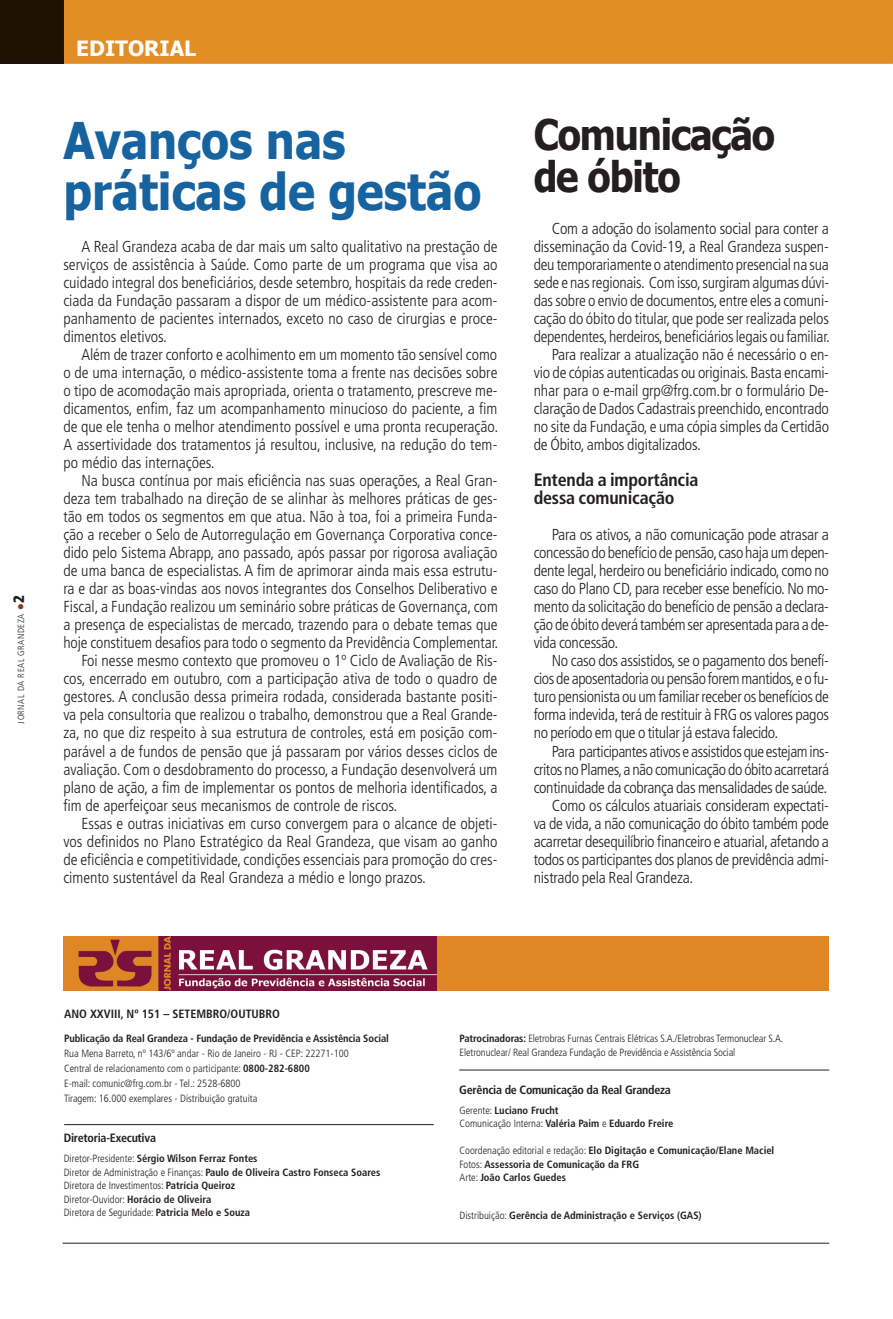
<style>
.page{position:relative;width:893px;height:1319px;background:#fff}
.page>*{position:absolute;margin:0;border:0;box-sizing:border-box;transform-origin:0 0}
.Titulo{font:700 50.4px/50.4px "Tahoma";color:#1663a0;scale:.9 1}
.Titulo-2{font:700 42px "Tahoma";letter-spacing:-.03em;color:#231f20;scale:.9 1}
.t1{font:700 21px "Tahoma";color:#fff}
.TEXT{font:700 condensed 18px/18px "Frutiger";letter-spacing:-.01em;color:#231f20}
.Texto{font:300 condensed 15.9px/18px "Frutiger";color:#231f20;text-align:justify}
.TEXT-2{font:300 condensed 15.9px/18px "Frutiger";letter-spacing:-.02em;color:#231f20;text-align:justify}
.t2{font:700 condensed 12px "Frutiger";letter-spacing:-.02em;color:#231f20}
.t3{font:700 condensed 12px "Frutiger";color:#231f20}
.t4{font:700 condensed 10.5px "Frutiger";color:#231f20}
.t5{font:300 condensed 10.5px "Frutiger";color:#231f20}
.t6{font:300 condensed 9px "Frutiger";letter-spacing:.06em;color:#231f20}
.s1{color:#8f3520}
.s2{font-weight:900;font-size:15px}
.s3{font-weight:700}
.s4{font-weight:300}
</style>
<div class="page">
<div style="left:64px;top:0;width:828px;height:64px;background:#e28e25"></div>
<svg style="left:892px;top:0;width:1px;height:64px"></svg>
<div style="left:0;top:0;width:64px;height:64px;background:#1f1104"></div>
<div style="left:63px;top:936px;width:766px;height:54px;background:#e08725"></div>
<img style="left:78px;top:936px;width:358px;height:54px">
<hr style="left:459px;top:1069px;width:370px;height:1px;background:#231f20">
<hr style="left:64px;top:1124px;width:370px;height:1px;background:#231f20">
<hr style="left:63px;top:1242px;width:766px;height:1px;background:#231f20">
<p class="t6" style="left:16px;top:723px;width:130px;rotate:-90deg">JORNAL DA REAL GRANDEZA <span class="s1">●</span><span class="s2">2</span></p>
<p class="t1" style="left:76px;top:33px;width:121px">EDITORIAL</p>
<p class="Titulo" style="left:64px;top:118px;width:466px">Avanços nas práticas de gestão</p>
<p class="Texto" style="left:63px;top:238px;width:436px;text-indent:18px">A Real Grandeza acaba de dar mais um salto qualitativo na prestação de serviços de assistência à Saúde. Como parte de um programa que visa ao cuidado integral dos beneficiários, desde setembro, hospitais da rede creden&shy;ciada da Fundação passaram a dispor de um médico-assistente para acom&shy;panhamento de pacientes internados, exceto no caso de cirurgias e proce&shy;dimentos eletivos.</p>
<p class="Texto" style="left:63px;top:346px;width:436px;text-indent:18px">Além de trazer conforto e acolhimento em um momento tão sensível como o de uma internação, o médico-assistente toma a frente nas decisões sobre o tipo de acomodação mais apropriada, orienta o tratamento, prescreve me&shy;dicamentos, enfim, faz um acompanhamento minucioso do paciente, a fim de que ele tenha o melhor atendimento possível e uma pronta recuperação.<br>A assertividade dos tratamentos já resultou, inclusive, na redução do tem&shy;po médio das internações.</p>
<p class="Texto" style="left:63px;top:472px;width:436px;text-indent:18px">Na busca contínua por mais eficiência nas suas operações, a Real Gran&shy;deza tem trabalhado na direção de se alinhar às melhores práticas de ges&shy;tão em todos os segmentos em que atua. Não à toa, foi a primeira Funda&shy;ção a receber o Selo de Autorregulação em Governança Corporativa conce&shy;dido pelo Sistema Abrapp, ano passado, após passar por rigorosa avaliação de uma banca de especialistas. A fim de aprimorar ainda mais essa estrutu&shy;ra e dar as boas-vindas aos novos integrantes dos Conselhos Deliberativo e Fiscal, a Fundação realizou um seminário sobre práticas de Governança, com a presença de especialistas de mercado, trazendo para o debate temas que hoje constituem desafios para todo o segmento da Previdência Complementar.</p>
<p class="Texto" style="left:63px;top:652px;width:436px;text-indent:18px">Foi nesse mesmo contexto que promoveu o 1º Ciclo de Avaliação de Ris&shy;cos, encerrado em outubro, com a participação ativa de todo o quadro de gestores. A conclusão dessa primeira rodada, considerada bastante positi&shy;va pela consultoria que realizou o trabalho, demonstrou que a Real Grande&shy;za, no que diz respeito à sua estrutura de controles, está em posição com&shy;parável a de fundos de pensão que já passaram por vários desses ciclos de avaliação. Com o desdobramento do processo, a Fundação desenvolverá um plano de ação, a fim de implementar os pontos de melhoria identificados, a fim de aperfeiçoar seus mecanismos de controle de riscos.</p>
<p class="Texto" style="left:63px;top:814px;width:436px;text-indent:18px">Essas e outras iniciativas em curso convergem para o alcance de objeti&shy;vos definidos no Plano Estratégico da Real Grandeza, que visam ao ganho de eficiência e competitividade, condições essenciais para promoção do cres&shy;cimento sustentável da Real Grandeza a médio e longo prazos.</p>
<p class="Titulo-2" style="left:534px;top:105px;width:270px">Comunicação</p>
<p class="Titulo-2" style="left:534px;top:147px;width:165px">de óbito</p>
<p class="TEXT-2" style="left:534px;top:220px;width:298px;text-indent:18px">Com a adoção do isolamento social para conter a disseminação da Covid-19, a Real Grandeza suspen&shy;deu temporariamente o atendimento presencial na sua sede e nas regionais. Com isso, surgiram algumas dúvi&shy;das sobre o envio de documentos, entre eles a comuni&shy;cação do óbito do titular, que pode ser realizada pelos dependentes, herdeiros, beneficiários legais ou familiar.</p>
<p class="TEXT-2" style="left:534px;top:346px;width:297px;text-indent:18px">Para realizar a atualização não é necessário o en&shy;vio de cópias autenticadas ou originais. Basta encami&shy;nhar para o e-mail grp@frg.com.br o formulário De&shy;claração de Dados Cadastrais preenchido, encontrado no site da Fundação, e uma cópia simples da Certidão de Óbito, ambos digitalizados.</p>
<p class="TEXT" style="left:534px;top:471px;width:166px">Entenda a importância dessa comunicação</p>
<p class="TEXT-2" style="left:534px;top:526px;width:297px;text-indent:18px">Para os ativos, a não comunicação pode atrasar a concessão do benefício de pensão, caso haja um depen&shy;dente legal, herdeiro ou beneficiário indicado, como no caso do Plano CD, para receber esse benefício. No mo&shy;mento da solicitação do benefício de pensão a declara&shy;ção de óbito deverá também ser apresentada para a de&shy;vida concessão.</p>
<p class="TEXT-2" style="left:534px;top:652px;width:297px;text-indent:18px">No caso dos assistidos, se o pagamento dos benefí&shy;cios de aposentadoria ou pensão forem mantidos, e o fu&shy;turo pensionista ou um familiar receber os benefícios de forma indevida, terá de restituir à FRG os valores pagos no período em que o titular já estava falecido.</p>
<p class="TEXT-2" style="left:534px;top:742px;width:297px;text-indent:18px">Para participantes ativos e assistidos que estejam ins&shy;critos no Plames, a não comunicação do óbito acarretará continuidade da cobrança das mensalidades de saúde.</p>
<p class="TEXT-2" style="left:534px;top:796px;width:297px;text-indent:18px">Como os cálculos atuariais consideram expectati&shy;va de vida, a não comunicação do óbito também pode acarretar desequilíbrio financeiro e atuarial, afetando a todos os participantes dos planos de previdência admi&shy;nistrado pela Real Grandeza.</p>
<p class="t3" style="left:64px;top:1006px;width:217px">ANO XXVIII, Nº 151 – SETEMBRO/OUTUBRO</p>
<p class="t4" style="left:64px;top:1031px;width:326px">Publicação da Real Grandeza - Fundação de Previdência e Assistência Social</p>
<p class="t5" style="left:64px;top:1047px;width:286px">Rua Mena Barreto, nº 143/6º andar - Rio de Janeiro - RJ - CEP: 22271-100</p>
<p class="t5" style="left:64px;top:1062px;width:247px">Central de relacionamento com o participante: <span class="s3">0800-282-6800</span></p>
<p class="t5" style="left:64px;top:1077px;width:178px">E-mail: comunic@frg.com.br - Tel.: 2528-6800</p>
<p class="t5" style="left:64px;top:1092px;width:195px">Tiragem: 16.000 exemplares - Distribuição gratuita</p>
<p class="t2" style="left:64px;top:1130px;width:94px">Diretoria-Executiva</p>
<p class="t4" style="left:64px;top:1151px;width:195px"><span class="s4">Diretor-Presidente:</span> Sérgio Wilson Ferraz Fontes</p>
<p class="t4" style="left:64px;top:1165px;width:318px"><span class="s4">Diretor de Administração e Finanças:</span> Paulo de Oliveira Castro Fonseca Soares</p>
<p class="t5" style="left:64px;top:1179px;width:173px">Diretora de Investimentos: <span class="s3">Patrícia Queiroz</span></p>
<p class="t4" style="left:64px;top:1192px;width:149px"><span class="s4">Diretor-Ouvidor:</span> Horácio de Oliveira</p>
<p class="t5" style="left:64px;top:1206px;width:188px">Diretora de Seguridade: <span class="s3">Patricia Melo e Souza</span></p>
<p class="t5" style="left:460px;top:1032px;width:325px"><span class="s3">Patrocinadoras:</span> Eletrobras Furnas Centrais Elétricas S.A./Eletrobras Termonuclear S.A.</p>
<p class="t5" style="left:460px;top:1045px;width:277px">Eletronuclear/ Real Grandeza Fundação de Previdência e Assistência Social</p>
<p class="t2" style="left:459px;top:1082px;width:213px">Gerência de Comunicação da Real Grandeza</p>
<p class="t4" style="left:460px;top:1103px;width:101px"><span class="s4">Gerente:</span> Luciano Frucht</p>
<p class="t4" style="left:460px;top:1117px;width:215px"><span class="s4">Comunicação Interna:</span> Valéria Paim <span class="s4">e</span> Eduardo Freire</p>
<p class="t4" style="left:460px;top:1144px;width:316px"><span class="s4">Coordenação editorial e redação:</span> Elo Digitação e Comunicação/Elane Maciel</p>
<p class="t4" style="left:460px;top:1157px;width:181px"><span class="s4">Fotos:</span> Assessoria de Comunicação da FRG</p>
<p class="t4" style="left:460px;top:1171px;width:108px"><span class="s4">Arte:</span> João Carlos Guedes</p>
<p class="t4" style="left:460px;top:1208px;width:244px"><span class="s4">Distribuição:</span> Gerência de Administração e Serviços (GAS)</p>
</div>
